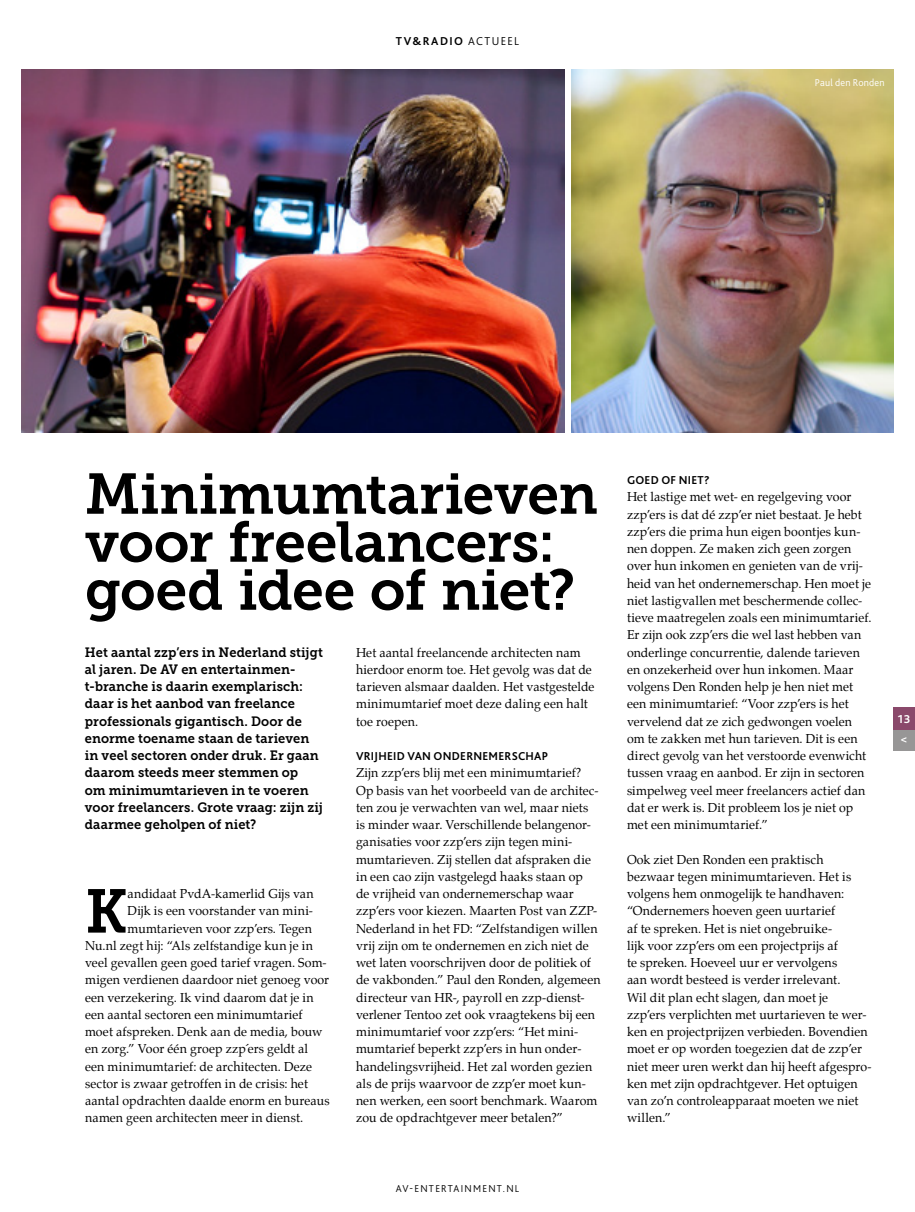
<style>
.page{position:relative;width:915px;height:1212px;background:#fff}
.page>*{position:absolute;margin:0;border:0;box-sizing:border-box;transform-origin:0 0}
.t1{font:61.35px "Museo Slab 700";color:#000}
.t2{font:57px/48px "Museo Slab 700";letter-spacing:-.015em;color:#000}
.t3{font:13.5px/17.2px "Museo Slab 700";letter-spacing:.005em;color:#000;scale:.95 1}
.t4{font:12.75px/17.2px "Palatino";letter-spacing:.01em;color:#000}
.t5{font:700 12px "Bliss 2";letter-spacing:.025em;color:#000}
.t6{font:700 12px/20.7px "Bliss 2";color:#fff}
.t7{font:300 10.5px "Bliss 2";letter-spacing:.125em;color:#000}
.t8{font:300 10.5px "Bliss 2";letter-spacing:.02em;color:#fff}
.s1{font-weight:300}
</style>
<div class="page">
<div style="left:893px;top:728px;width:21px;height:22px;background:#979696"></div>
<div style="left:893px;top:707px;width:21px;height:22px;background:#8a496b"></div>
<img style="left:21px;top:70px;width:543px;height:362px">
<img style="left:571px;top:70px;width:322px;height:362px">
<p class="t5" style="left:395px;top:33px;width:125px">TV&amp;RADIO <span class="s1">ACTUEEL</span></p>
<p class="t8" style="left:814px;top:76px;width:71px">Paul den Ronden</p>
<h2 class="t2" style="left:85px;top:470px;width:514px">Minimumtarieven voor freelancers: goed idee of niet?</h2>
<p class="t3" style="left:85px;top:643px;width:252px">Het aantal zzp’ers in Nederland stijgt al jaren. De AV en entertainmen&shy;t-branche is daarin exemplarisch: daar is het aanbod van freelance professionals gigantisch. Door de enorme toename staan de tarieven in veel sectoren onder druk. Er gaan daarom steeds meer stemmen op<br>om minimumtarieven in te voeren voor freelancers. Grote vraag: zijn zij daarmee geholpen of niet?</p>
<p class="t4" style="left:356px;top:643px;width:240px">Het aantal freelancende architecten nam hierdoor enorm toe. Het gevolg was dat de tarieven alsmaar daalden. Het vastgestelde minimumtarief moet deze daling een halt toe roepen.</p>
<p class="t5" style="left:356px;top:749px;width:194px">VRIJHEID VAN ONDERNEMERSCHAP</p>
<p class="t4" style="left:356px;top:764px;width:246px">Zijn zzp’ers blij met een minimumtarief?<br>Op basis van het voorbeeld van de architec&shy;ten zou je verwachten van wel, maar niets is minder waar. Verschillende belangenor&shy;ganisaties voor zzp’ers zijn tegen mini&shy;mumtarieven. Zij stellen dat afspraken die in een cao zijn vastgelegd haaks staan op<br>de vrijheid van ondernemerschap waar zzp’ers voor kiezen. Maarten Post van ZZP-Nederland in het FD: “Zelfstandigen willen vrij zijn om te ondernemen en zich niet de wet laten voorschrijven door de politiek of de vakbonden.” Paul den Ronden, algemeen directeur van HR-, payroll en zzp-dienst&shy;verlener Tentoo zet ook vraagtekens bij een minimumtarief voor zzp’ers: “Het mini&shy;mumtarief beperkt zzp’ers in hun onder&shy;handelingsvrijheid. Het zal worden gezien als de prijs waarvoor de zzp’er moet kun&shy;nen werken, een soort benchmark. Waarom zou de opdrachtgever meer betalen?”</p>
<h1 class="t1" style="left:85px;top:876px;width:44px">K</h1>
<p class="t4" style="left:128px;top:885px;width:187px">andidaat PvdA-kamerlid Gijs van</p>
<p class="t4" style="left:128px;top:902px;width:187px">Dijk is een voorstander van mini-</p>
<p class="t4" style="left:128px;top:919px;width:186px">mumtarieven voor zzp’ers. Tegen</p>
<p class="t4" style="left:85px;top:937px;width:229px">Nu.nl zegt hij: “Als zelfstandige kun je in</p>
<p class="t4" style="left:85px;top:954px;width:243px">veel gevallen geen goed tarief vragen. Som-</p>
<p class="t4" style="left:85px;top:971px;width:245px">migen verdienen daardoor niet genoeg voor</p>
<p class="t4" style="left:85px;top:988px;width:230px">een verzekering. Ik vind daarom dat je in</p>
<p class="t4" style="left:85px;top:1006px;width:219px">een aantal sectoren een minimumtarief</p>
<p class="t4" style="left:85px;top:1023px;width:239px">moet afspreken. Denk aan de media, bouw</p>
<p class="t4" style="left:85px;top:1040px;width:224px">en zorg.” Voor één groep zzp´ers geldt al</p>
<p class="t4" style="left:85px;top:1057px;width:228px">een minimumtarief: de architecten. Deze</p>
<p class="t4" style="left:85px;top:1075px;width:224px">sector is zwaar getroffen in de crisis: het</p>
<p class="t4" style="left:85px;top:1092px;width:246px">aantal opdrachten daalde enorm en bureaus</p>
<p class="t4" style="left:85px;top:1109px;width:219px">namen geen architecten meer in dienst.</p>
<p class="t7" style="left:395px;top:1182px;width:125px">AV-ENTERTAINMENT.NL</p>
<p class="t5" style="left:626px;top:473px;width:84px">GOED OF NIET?</p>
<p class="t4" style="left:626px;top:488px;width:246px">Het lastige met wet- en regelgeving voor zzp’ers is dat dé zzp’er niet bestaat. Je hebt zzp’ers die prima hun eigen boontjes kun&shy;nen doppen. Ze maken zich geen zorgen over hun inkomen en genieten van de vrij&shy;heid van het ondernemerschap. Hen moet je niet lastigvallen met beschermende collec&shy;tieve maatregelen zoals een minimumtarief.<br>Er zijn ook zzp’ers die wel last hebben van onderlinge concurrentie, dalende tarieven en onzekerheid over hun inkomen. Maar volgens Den Ronden help je hen niet met een minimumtarief: “Voor zzp’ers is het vervelend dat ze zich gedwongen voelen om te zakken met hun tarieven. Dit is een direct gevolg van het verstoorde evenwicht tussen vraag en aanbod. Er zijn in sectoren simpelweg veel meer freelancers actief dan dat er werk is. Dit probleem los je niet op met een minimumtarief.”</p>
<p class="t4" style="left:626px;top:850px;width:246px">Ook ziet Den Ronden een praktisch bezwaar tegen minimumtarieven. Het is volgens hem onmogelijk te handhaven: “Ondernemers hoeven geen uurtarief<br>af te spreken. Het is niet ongebruike-<br>lijk voor zzp’ers om een projectprijs af<br>te spreken. Hoeveel uur er vervolgens<br>aan wordt besteed is verder irrelevant.<br>Wil dit plan echt slagen, dan moet je<br>zzp’ers verplichten met uurtarieven te wer&shy;ken en projectprijzen verbieden. Bovendien moet er op worden toegezien dat de zzp’er niet meer uren werkt dan hij heeft afgespro&shy;ken met zijn opdrachtgever. Het optuigen van zo’n controleapparaat moeten we niet willen.”</p>
<p class="t6" style="left:897px;top:708px;width:14px">13 &lt;</p>
</div>
